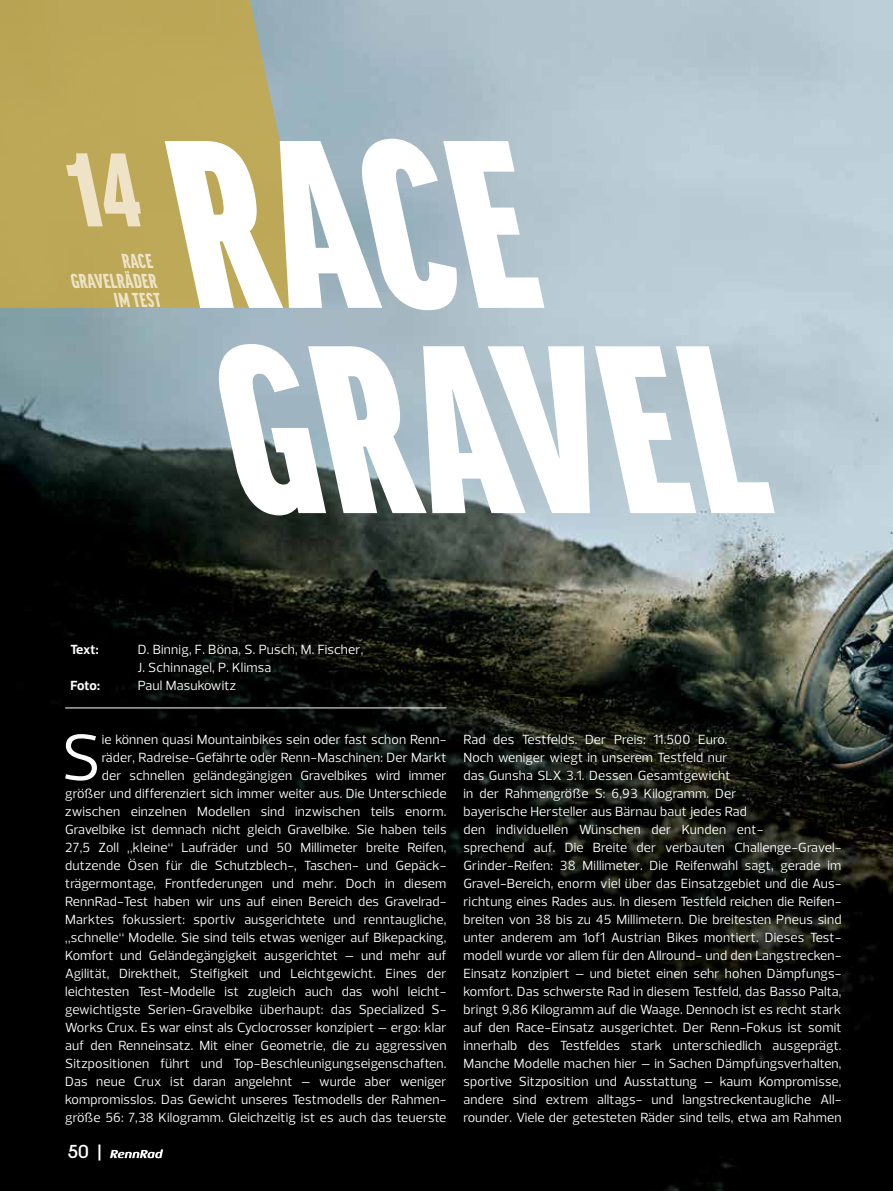
<style>
.page{position:relative;width:893px;height:1191px;background:#fff}
.page>*{position:absolute;margin:0;border:0;box-sizing:border-box;transform-origin:0 0}
.t1{font:italic 900 extra-condensed 229.95px/205.2px "Good Pro";color:#fff}
.t2{font:italic 900 extra-condensed 100.5px "Good Pro";color:#eee3c7}
.t3{font:66.45px "Prelo";color:#fff}
.t4{font:italic 900 extra-condensed 19.5px "Good Pro";color:#eee3c7}
.t5{font:700 18px "Aramis";color:#fff}
.t6{font:13.5px/18px "Prelo";letter-spacing:.01em;color:#fff}
.t7{font:700 13.5px "Prelo";letter-spacing:-.02em;color:#fff}
</style>
<div class="page">
<img style="left:0;top:0;width:893px;height:1191px">
<svg style="left:110px;top:1149px;width:53px;height:9px"></svg>
<svg style="left:0;top:0;width:315px;height:308px;background:#b8a861"></svg>
<hr style="left:65px;top:707px;width:381px;height:1px;background:#fff">
<h1 class="t1" style="left:193px;top:123px;width:639px">RACE<br>GRAVEL</h1>
<h2 class="t2" style="left:78px;top:135px;width:92px">14</h2>
<h3 class="t4" style="left:124px;top:251px;width:36px">RACE</h3>
<h3 class="t4" style="left:73px;top:270px;width:91px">GRAVELRÄDER</h3>
<h3 class="t4" style="left:116px;top:290px;width:52px">IM TEST</h3>
<p class="t7" style="left:70px;top:641px;width:30px">Text:</p>
<p class="t6" style="left:138px;top:640px;width:227px">D. Binnig, F. Böna, S. Pusch, M. Fischer,<br>J. Schinnagel, P. Klimsa</p>
<p class="t7" style="left:70px;top:677px;width:31px">Foto:</p>
<p class="t6" style="left:138px;top:676px;width:100px">Paul Masukowitz</p>
<h3 class="t3" style="left:61px;top:717px;width:41px">S</h3>
<p class="t6" style="left:65px;top:730px;width:383px;text-align:right">ie können quasi Mountainbikes sein oder fast schon Renn&shy;räder, Radreise-Gefährte oder Renn-Maschinen: Der Markt<br>der schnellen geländegängigen Gravelbikes wird immer größer und differenziert sich immer weiter aus. Die Unterschiede zwischen einzelnen Modellen sind inzwischen teils enorm.<br>Gravelbike ist demnach nicht gleich Gravelbike. Sie haben teils 27,5 Zoll „kleine“ Laufräder und 50 Millimeter breite Reifen, dutzende Ösen für die Schutzblech-, Taschen- und Gepäck&shy;trägermontage, Frontfederungen und mehr. Doch in diesem RennRad-Test haben wir uns auf einen Bereich des Gravelrad-Marktes fokussiert: sportiv ausgerichtete und renntaugliche, „schnelle“ Modelle. Sie sind teils etwas weniger auf Bikepacking, Komfort und Geländegängigkeit ausgerichtet – und mehr auf Agilität, Direktheit, Steifigkeit und Leichtgewicht. Eines der leichtesten Test-Modelle ist zugleich auch das wohl leicht&shy;gewichtigste Serien-Gravelbike überhaupt: das Specialized S-Works Crux. Es war einst als Cyclocrosser konzipiert – ergo: klar auf den Renneinsatz. Mit einer Geometrie, die zu aggressiven Sitzpositionen führt und Top-Beschleunigungseigenschaften.<br>Das neue Crux ist daran angelehnt – wurde aber weniger kompromisslos. Das Gewicht unseres Testmodells der Rahmen&shy;größe 56: 7,38 Kilogramm. Gleichzeitig ist es auch das teuerste</p>
<p class="t6" style="left:463px;top:730px;width:380px">Rad des Testfelds. Der Preis: 11.500 Euro.<br>Noch weniger wiegt in unserem Testfeld nur<br>das Gunsha SLX 3.1. Dessen Gesamtgewicht<br>in der Rahmengröße S: 6,93 Kilogramm. Der<br>bayerische Hersteller aus Bärnau baut jedes Rad<br>den individuellen Wünschen der Kunden ent-<br>sprechend auf. Die Breite der verbauten Challenge-Gravel-Grinder-Reifen: 38 Millimeter. Die Reifenwahl sagt, gerade im Gravel-Bereich, enorm viel über das Einsatzgebiet und die Aus&shy;richtung eines Rades aus. In diesem Testfeld reichen die Reifen&shy;breiten von 38 bis zu 45 Millimetern. Die breitesten Pneus sind unter anderem am 1of1 Austrian Bikes montiert. Dieses Test&shy;modell wurde vor allem für den Allround- und den Langstrecken-Einsatz konzipiert – und bietet einen sehr hohen Dämpfungs&shy;komfort. Das schwerste Rad in diesem Testfeld, das Basso Palta, bringt 9,86 Kilogramm auf die Waage. Dennoch ist es recht stark auf den Race-Einsatz ausgerichtet. Der Renn-Fokus ist somit innerhalb des Testfeldes stark unterschiedlich ausgeprägt.<br>Manche Modelle machen hier – in Sachen Dämpfungsverhalten, sportive Sitzposition und Ausstattung – kaum Kompromisse, andere sind extrem alltags- und langstreckentaugliche All&shy;rounder. Viele der getesteten Räder sind teils, etwa am Rahmen</p>
<h3 class="t5" style="left:67px;top:1138px;width:35px">50 |</h3>
</div>
